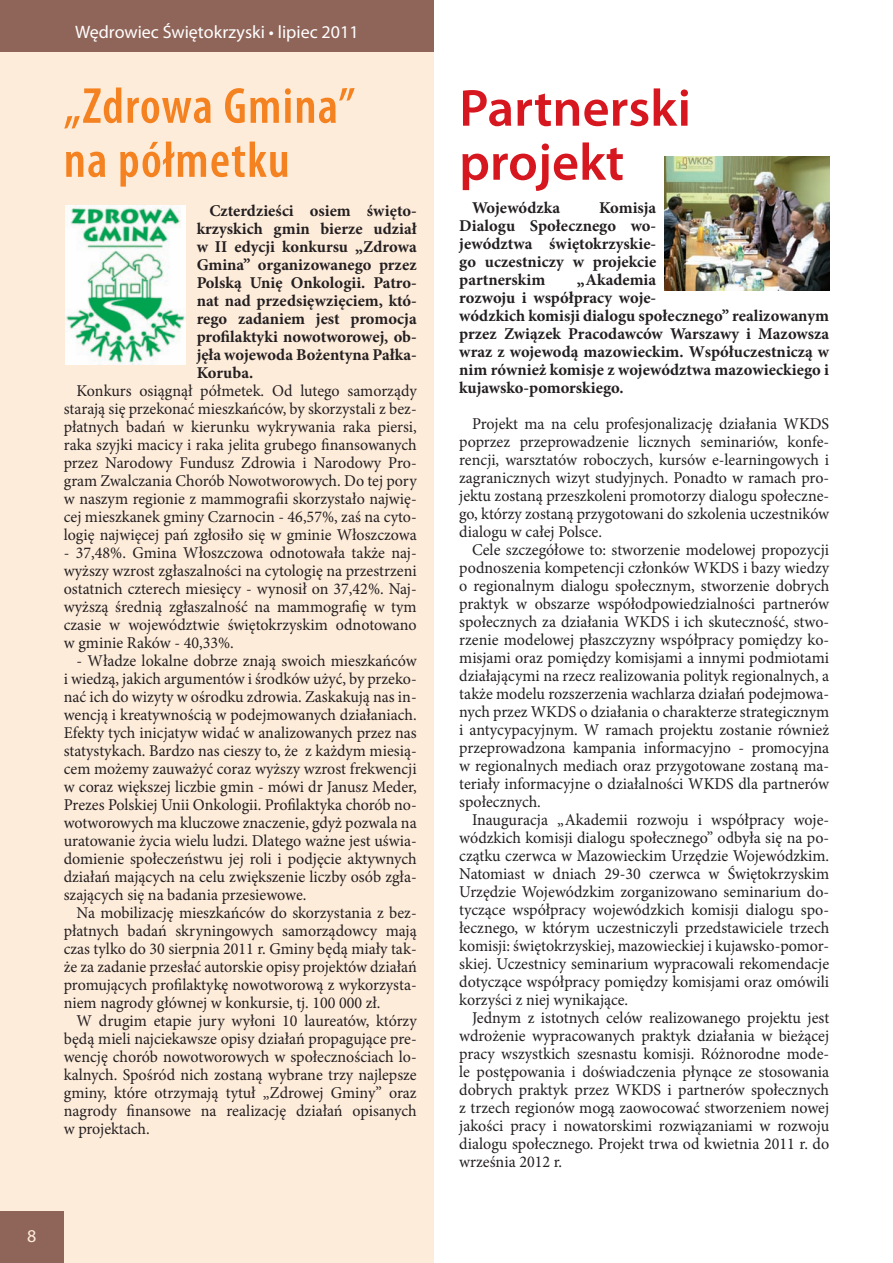
<style>
.page{position:relative;width:893px;height:1263px;background:#fff}
.page>*{position:absolute;margin:0;border:0;box-sizing:border-box;transform-origin:0 0}
.t1{font:600 52.5px/54px "Myriad Pro";color:#d7171f}
.t2{font:600 condensed 51px/54px "Myriad Pro";letter-spacing:.025em;color:#f58220}
.t3{font:18px "Myriad Pro";color:#fff}
.t4{font:18px "Myriad Pro";color:#feecdb}
.t5{font:16.5px/18px "Minion Pro";color:#231f20;text-align:justify}
.t6{font:700 16.5px/18px "Minion Pro";color:#231f20;text-align:justify}
</style>
<div class="page">
<div style="left:0;top:0;width:434px;height:1263px;background:#feecdb"></div>
<div style="left:0;top:0;width:434px;height:51px;background:#906559"></div>
<div style="left:0;top:1212px;width:64px;height:51px;background:#906559"></div>
<img style="left:66px;top:205px;width:120px;height:160px">
<img style="left:665px;top:157px;width:164px;height:133px">
<p class="t3" style="left:75px;top:21px;width:285px">Wędrowiec Świętokrzyski • lipiec 2011</p>
<h2 class="t2" style="left:64px;top:78px;width:293px">„Zdrowa Gmina” na półmetku</h2>
<p class="t6" style="left:197px;top:201px;width:222px;text-indent:13px">Czterdzieści osiem święto&shy;krzyskich gmin bierze udział w II edycji konkursu „Zdrowa Gmina” organizowanego przez Polską Unię Onkologii. Patro&shy;nat nad przedsięwzięciem, któ&shy;rego zadaniem jest promocja profilaktyki nowotworowej, ob&shy;jęła wojewoda Bożentyna Pałka-Koruba.</p>
<p class="t5" style="left:64px;top:381px;width:354px;text-indent:13px">Konkurs osiągnął półmetek. Od lutego samorządy starają się przekonać mieszkańców, by skorzystali z bez&shy;płatnych badań w kierunku wykrywania raka piersi, raka szyjki macicy i raka jelita grubego finansowanych przez Narodowy Fundusz Zdrowia i Narodowy Pro&shy;gram Zwalczania Chorób Nowotworowych. Do tej pory w naszym regionie z mammografii skorzystało najwię&shy;cej mieszkanek gminy Czarnocin - 46,57%, zaś na cyto&shy;logię najwięcej pań zgłosiło się w gminie Włoszczowa</p>
<p class="t5" style="left:64px;top:543px;width:354px">- 37,48%. Gmina Włoszczowa odnotowała także naj&shy;wyższy wzrost zgłaszalności na cytologię na przestrzeni ostatnich czterech miesięcy - wynosił on 37,42%. Naj&shy;wyższą średnią zgłaszalność na mammografię w tym czasie w województwie świętokrzyskim odnotowano w gminie Raków - 40,33%.</p>
<p class="t5" style="left:64px;top:651px;width:354px;text-indent:13px">- Władze lokalne dobrze znają swoich mieszkańców i wiedzą, jakich argumentów i środków użyć, by przeko&shy;nać ich do wizyty w ośrodku zdrowia. Zaskakują nas in&shy;wencją i kreatywnością w podejmowanych działaniach.<br>Efekty tych inicjatyw widać w analizowanych przez nas statystykach. Bardzo nas cieszy to, że z każdym miesią&shy;cem możemy zauważyć coraz wyższy wzrost frekwencji w coraz większej liczbie gmin - mówi dr Janusz Meder, Prezes Polskiej Unii Onkologii. Profilaktyka chorób no&shy;wotworowych ma kluczowe znaczenie, gdyż pozwala na uratowanie życia wielu ludzi. Dlatego ważne jest uświa&shy;domienie społeczeństwu jej roli i podjęcie aktywnych działań mających na celu zwiększenie liczby osób zgła&shy;szających się na badania przesiewowe.</p>
<p class="t5" style="left:64px;top:903px;width:354px;text-indent:13px">Na mobilizację mieszkańców do skorzystania z bez&shy;płatnych badań skryningowych samorządowcy mają czas tylko do 30 sierpnia 2011 r. Gminy będą miały tak&shy;że za zadanie przesłać autorskie opisy projektów działań promujących profilaktykę nowotworową z wykorzysta&shy;niem nagrody głównej w konkursie, tj. 100 000 zł.</p>
<p class="t5" style="left:64px;top:1011px;width:354px;text-indent:13px">W drugim etapie jury wyłoni 10 laureatów, którzy będą mieli najciekawsze opisy działań propagujące pre&shy;wencję chorób nowotworowych w społecznościach lo&shy;kalnych. Spośród nich zostaną wybrane trzy najlepsze gminy, które otrzymają tytuł „Zdrowej Gminy” oraz nagrody finansowe na realizację działań opisanych w projektach.</p>
<p class="t4" style="left:27px;top:1225px;width:11px">8</p>
<h1 class="t1" style="left:459px;top:80px;width:233px">Partnerski projekt</h1>
<p class="t6" style="left:472px;top:198px;width:90px">Wojewódzka</p>
<p class="t6" style="left:459px;top:198px;width:199px;text-indent:140px">Komisja Dialogu Społecznego wo&shy;jewództwa świętokrzyskie&shy;go uczestniczy w projekcie partnerskim</p>
<p class="t6" style="left:459px;top:270px;width:371px;text-align:left;text-indent:118px">„Akademia<br>rozwoju i współpracy woje-<br>wódzkich komisji dialogu społecznego” realizowanym przez Związek Pracodawców Warszawy i Mazowsza wraz z wojewodą mazowieckim. Współuczestniczą w nim również komisje z województwa mazowieckiego i kujawsko-pomorskiego.</p>
<p class="t5" style="left:459px;top:415px;width:371px;text-indent:13px">Projekt ma na celu profesjonalizację działania WKDS poprzez przeprowadzenie licznych seminariów, konfe&shy;rencji, warsztatów roboczych, kursów e-learningowych i zagranicznych wizyt studyjnych. Ponadto w ramach pro&shy;jektu zostaną przeszkoleni promotorzy dialogu społeczne&shy;go, którzy zostaną przygotowani do szkolenia uczestników dialogu w całej Polsce.</p>
<p class="t5" style="left:459px;top:541px;width:371px;text-indent:13px">Cele szczegółowe to: stworzenie modelowej propozycji podnoszenia kompetencji członków WKDS i bazy wiedzy o regionalnym dialogu społecznym, stworzenie dobrych praktyk w obszarze współodpowiedzialności partnerów społecznych za działania WKDS i ich skuteczność, stwo&shy;rzenie modelowej płaszczyzny współpracy pomiędzy ko&shy;misjami oraz pomiędzy komisjami a innymi podmiotami działającymi na rzecz realizowania polityk regionalnych, a także modelu rozszerzenia wachlarza działań podejmowa&shy;nych przez WKDS o działania o charakterze strategicznym i antycypacyjnym. W ramach projektu zostanie również przeprowadzona kampania informacyjno - promocyjna w regionalnych mediach oraz przygotowane zostaną ma&shy;teriały informacyjne o działalności WKDS dla partnerów społecznych.</p>
<p class="t5" style="left:459px;top:811px;width:371px;text-indent:13px">Inauguracja „Akademii rozwoju i współpracy woje&shy;wódzkich komisji dialogu społecznego” odbyła się na po&shy;czątku czerwca w Mazowieckim Urzędzie Wojewódzkim.<br>Natomiast w dniach 29-30 czerwca w Świętokrzyskim Urzędzie Wojewódzkim zorganizowano seminarium do&shy;tyczące współpracy wojewódzkich komisji dialogu spo&shy;łecznego, w którym uczestniczyli przedstawiciele trzech komisji: świętokrzyskiej, mazowieckiej i kujawsko-pomor&shy;skiej. Uczestnicy seminarium wypracowali rekomendacje dotyczące współpracy pomiędzy komisjami oraz omówili korzyści z niej wynikające.</p>
<p class="t5" style="left:459px;top:1009px;width:371px;text-indent:13px">Jednym z istotnych celów realizowanego projektu jest wdrożenie wypracowanych praktyk działania w bieżącej pracy wszystkich szesnastu komisji. Różnorodne mode&shy;le postępowania i doświadczenia płynące ze stosowania dobrych praktyk przez WKDS i partnerów społecznych z trzech regionów mogą zaowocować stworzeniem nowej jakości pracy i nowatorskimi rozwiązaniami w rozwoju dialogu społecznego. Projekt trwa od kwietnia 2011 r. do września 2012 r.</p>
</div>
